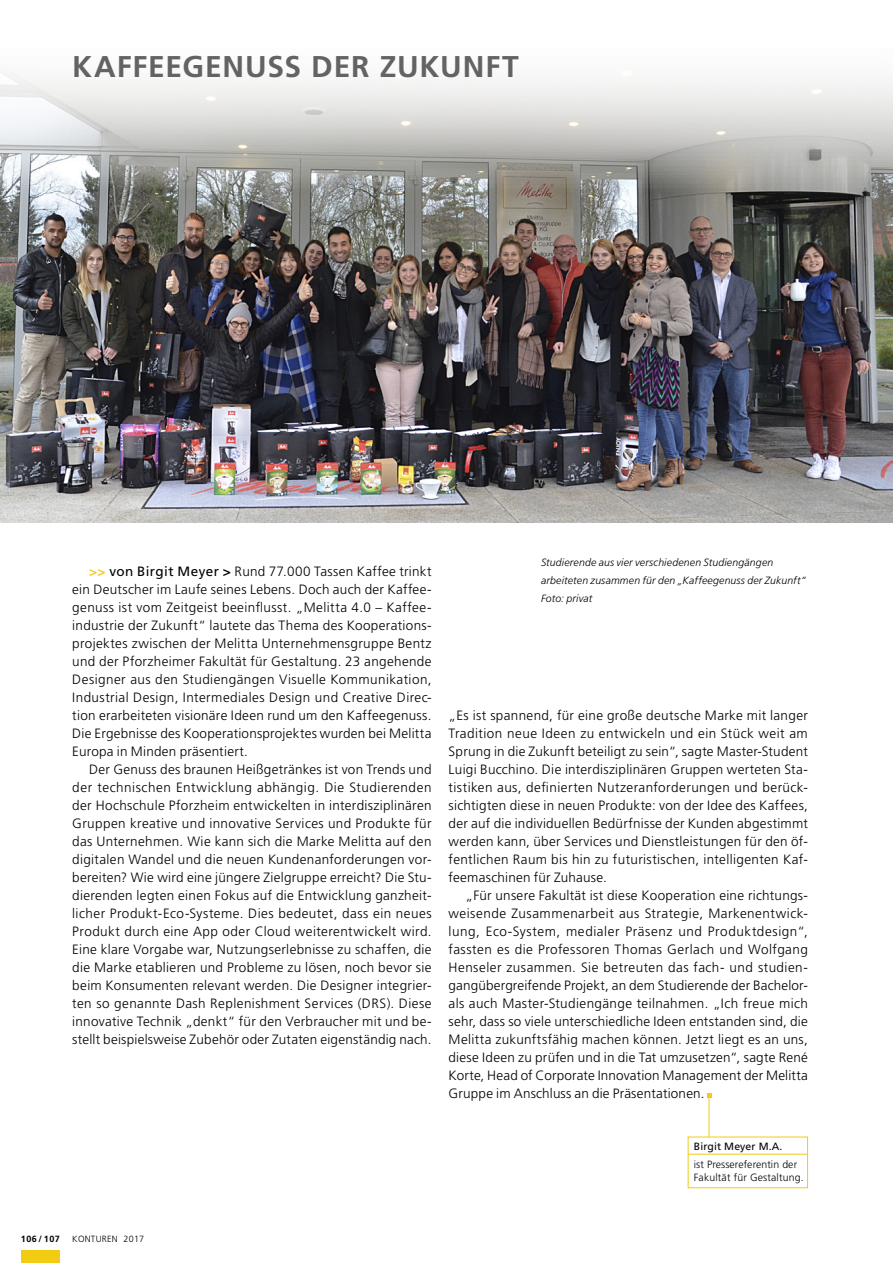
<style>
.page{position:relative;width:893px;height:1263px;background:#fff}
.page>*{position:absolute;margin:0;border:0;box-sizing:border-box;transform-origin:0 0}
.t1{font:700 30px "Frutiger LT";letter-spacing:.025em;color:#636363}
.t2{font:300 13.5px/18px "Frutiger LT";letter-spacing:.015em;color:#000;text-align:justify}
.t3{font:italic 300 10.5px/18px "Frutiger LT";letter-spacing:.015em;color:#000}
.t4{font:300 10.5px/13.5px "Frutiger LT";letter-spacing:.01em;color:#000}
.t5{font:10.5px "Frutiger LT";letter-spacing:.01em;color:#000}
.t6{font:300 9px "Frutiger LT";letter-spacing:.025em;color:#000}
.t7{font:700 9px "Frutiger LT";letter-spacing:.05em;color:#000}
.s1{font-weight:700;color:#f2cb13}
.s2{font-weight:400}
.s3{font-weight:700}
</style>
<div class="page">
<img style="left:0;top:72px;width:893px;height:450px">
<div style="left:21px;top:1250px;width:39px;height:13px;background:#f2cb13"></div>
<svg style="left:707px;top:1094px;width:4px;height:4px"></svg>
<hr style="left:688px;top:1154px;width:119px;height:1px;background:#f2cb13">
<hr style="left:709px;top:1096px;width:1px;height:41px;background:#f2cb13">
<h1 class="t1" style="left:72px;top:48px;width:448px">KAFFEEGENUSS DER ZUKUNFT</h1>
<p class="t2" style="left:72px;top:563px;width:361px;text-indent:17px"><span class="s1">&gt;&gt;</span> <span class="s2">von Birgit Meyer</span> <span class="s3">&gt;</span> Rund 77.000 Tassen Kaffee trinkt ein Deutscher im Laufe seines Lebens. Doch auch der Kaffee&shy;genuss ist vom Zeitgeist beeinflusst. „Melitta 4.0 – Kaffee&shy;industrie der Zukunft“ lautete das Thema des Kooperations&shy;projektes zwischen der Melitta Unternehmensgruppe Bentz und der Pforzheimer Fakultät für Gestaltung. 23 angehende Designer aus den Studiengängen Visuelle Kommunikation, Industrial Design, Intermediales Design und Creative Direc&shy;tion erarbeiteten visionäre Ideen rund um den Kaffeegenuss.<br>Die Ergebnisse des Kooperationsprojektes wurden bei Melitta Europa in Minden präsentiert.</p>
<p class="t2" style="left:72px;top:760px;width:361px;text-indent:17px">Der Genuss des braunen Heißgetränkes ist von Trends und der technischen Entwicklung abhängig. Die Studierenden der Hochschule Pforzheim entwickelten in interdisziplinären Gruppen kreative und innovative Services und Produkte für das Unternehmen. Wie kann sich die Marke Melitta auf den digitalen Wandel und die neuen Kundenanforderungen vor&shy;bereiten? Wie wird eine jüngere Zielgruppe erreicht? Die Stu&shy;dierenden legten einen Fokus auf die Entwicklung ganzheit&shy;licher Produkt-Eco-Systeme. Dies bedeutet, dass ein neues Produkt durch eine App oder Cloud weiterentwickelt wird.<br>Eine klare Vorgabe war, Nutzungserlebnisse zu schaffen, die die Marke etablieren und Probleme zu lösen, noch bevor sie beim Konsumenten relevant werden. Die Designer integrier&shy;ten so genannte Dash Replenishment Services (DRS). Diese innovative Technik „denkt“ für den Verbraucher mit und be&shy;stellt beispielsweise Zubehör oder Zutaten eigenständig nach.</p>
<p class="t3" style="left:541px;top:553px;width:266px">Studierende aus vier verschiedenen Studiengängen arbeiteten zusammen für den „Kaffeegenuss der Zukunft“<br>Foto: privat</p>
<p class="t2" style="left:449px;top:706px;width:361px">„Es ist spannend, für eine große deutsche Marke mit langer Tradition neue Ideen zu entwickeln und ein Stück weit am Sprung in die Zukunft beteiligt zu sein“, sagte Master-Student Luigi Bucchino. Die interdisziplinären Gruppen werteten Sta&shy;tistiken aus, definierten Nutzeranforderungen und berück&shy;sichtigten diese in neuen Produkte: von der Idee des Kaffees, der auf die individuellen Bedürfnisse der Kunden abgestimmt werden kann, über Services und Dienstleistungen für den öf&shy;fentlichen Raum bis hin zu futuristischen, intelligenten Kaf&shy;feemaschinen für Zuhause.</p>
<p class="t2" style="left:449px;top:886px;width:361px;text-indent:17px">„Für unsere Fakultät ist diese Kooperation eine richtungs&shy;weisende Zusammenarbeit aus Strategie, Markenentwick&shy;lung, Eco-System, medialer Präsenz und Produktdesign“, fassten es die Professoren Thomas Gerlach und Wolfgang Henseler zusammen. Sie betreuten das fach- und studien&shy;gangübergreifende Projekt, an dem Studierende der Bachelor&shy;als auch Master-Studiengänge teilnahmen. „Ich freue mich sehr, dass so viele unterschiedliche Ideen entstanden sind, die Melitta zukunftsfähig machen können. Jetzt liegt es an uns, diese Ideen zu prüfen und in die Tat umzusetzen“, sagte René Korte, Head of Corporate Innovation Management der Melitta Gruppe im Anschluss an die Präsentationen.</p>
<p class="t5" style="left:694px;top:1140px;width:90px">Birgit Meyer M.A.</p>
<p class="t4" style="left:694px;top:1157px;width:111px">ist Pressereferentin der<br>Fakultät für Gestaltung.</p>
<p class="t7" style="left:21px;top:1234px;width:40px">106 / 107</p>
<p class="t6" style="left:72px;top:1234px;width:73px">KONTUREN 2017</p>
</div>
